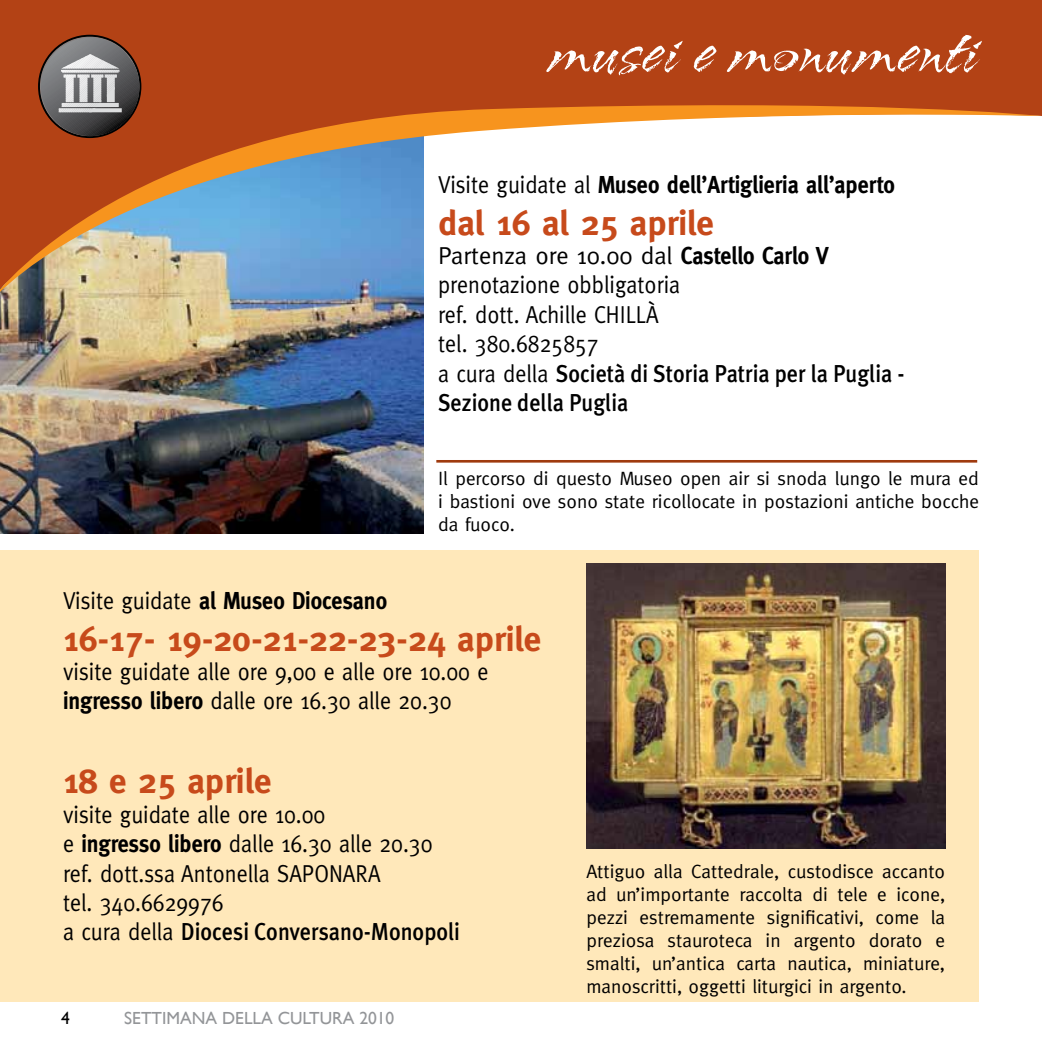
<style>
.page{position:relative;width:1042px;height:1042px;background:#fff}
.page>*{position:absolute;margin:0;border:0;box-sizing:border-box;transform-origin:0 0}
.t1{font:70px "Arid ITC";color:#fff}
.t2{font:700 35px "Meta";color:#c74a1b}
.t3{font:24.5px/29.4px "Meta";color:#000;scale:.9 1}
.t4{font:500 24.5px/29.4px "Meta Plus";color:#000;scale:.9 1}
.t5{font:24.5px/29.4px "Meta";color:#000}
.t6{font:700 24.5px "Meta";color:#000;scale:.9 1}
.t7{font:19.25px/23.1px "Meta";color:#000;text-align:justify}
.t8{font:17.5px "Gill Sans";color:#939598}
.t9{font:17.5px "Gill Sans";color:#000}
.s1{font-weight:400}
.s2{font-weight:700}
.s3{font-family:"Meta";font-weight:400}
</style>
<div class="page">
<img style="left:0;top:307px;width:424px;height:227px">
<div style="left:0;top:0;width:1041px;height:97px;background:#b34215"></div>
<svg style="left:0;top:97px;width:1041px;height:210px"></svg>
<svg style="left:1041px;top:0;width:1px;height:116px"></svg>
<div style="left:0;top:549px;width:979px;height:452px;background:#ffe8ba"></div>
<svg style="left:41px;top:38px;width:98px;height:98px;background:#83736d"></svg>
<hr style="left:436px;top:460px;width:541px;height:3px;background:#9f3a0e">
<img style="left:586px;top:563px;width:359px;height:286px">
<h1 class="t1" style="left:547px;top:14px;width:433px">musei e monumenti</h1>
<p class="t6" style="left:438px;top:170px;width:509px"><span class="s1">Visite guidate al</span> Museo dell’Artiglieria all’aperto</p>
<h2 class="t2" style="left:438px;top:202px;width:277px">dal 16 al 25 aprile</h2>
<p class="t5" style="left:438px;top:240px;width:392px">Partenza ore 10.00 dal <span class="s2">Castello Carlo V </span>prenotazione obbligatoria<br>ref. dott. Achille CHILLÀ<br>tel. 380.6825857</p>
<p class="t4" style="left:438px;top:358px;width:520px"><span class="s3">a cura della</span> Società di Storia Patria per la Puglia -<br>Sezione della Puglia</p>
<p class="t7" style="left:438px;top:466px;width:542px">Il percorso di questo Museo open air si snoda lungo le mura ed i bastioni ove sono state ricollocate in postazioni antiche bocche da fuoco.</p>
<p class="t6" style="left:63px;top:586px;width:362px"><span class="s1">Visite guidate</span> al Museo Diocesano</p>
<h2 class="t2" style="left:63px;top:618px;width:480px">16-17- 19-20-21-22-23-24 aprile</h2>
<p class="t3" style="left:63px;top:656px;width:474px">visite guidate alle ore 9,00 e alle ore 10.00 e <span class="s2">ingresso libero</span> dalle ore 16.30 alle 20.30</p>
<h2 class="t2" style="left:63px;top:761px;width:210px">18 e 25 aprile</h2>
<p class="t3" style="left:63px;top:799px;width:412px">visite guidate alle ore 10.00<br>e <span class="s2">ingresso libero</span> dalle 16.30 alle 20.30 ref. dott.ssa Antonella SAPONARA<br>tel. 340.6629976</p>
<p class="t4" style="left:63px;top:917px;width:443px"><span class="s3">a cura della</span> Diocesi Conversano-Monopoli</p>
<p class="t9" style="left:61px;top:1007px;width:10px">4</p>
<p class="t8" style="left:124px;top:1007px;width:272px">SETTIMANA DELLA CULTURA 2010</p>
<p class="t7" style="left:586px;top:859px;width:360px">Attiguo alla Cattedrale, custodisce accanto ad un’importante raccolta di tele e icone, pezzi estremamente significativi, come la preziosa stauroteca in argento dorato e smalti, un’antica carta nautica, miniature, manoscritti, oggetti liturgici in argento.</p>
</div>
